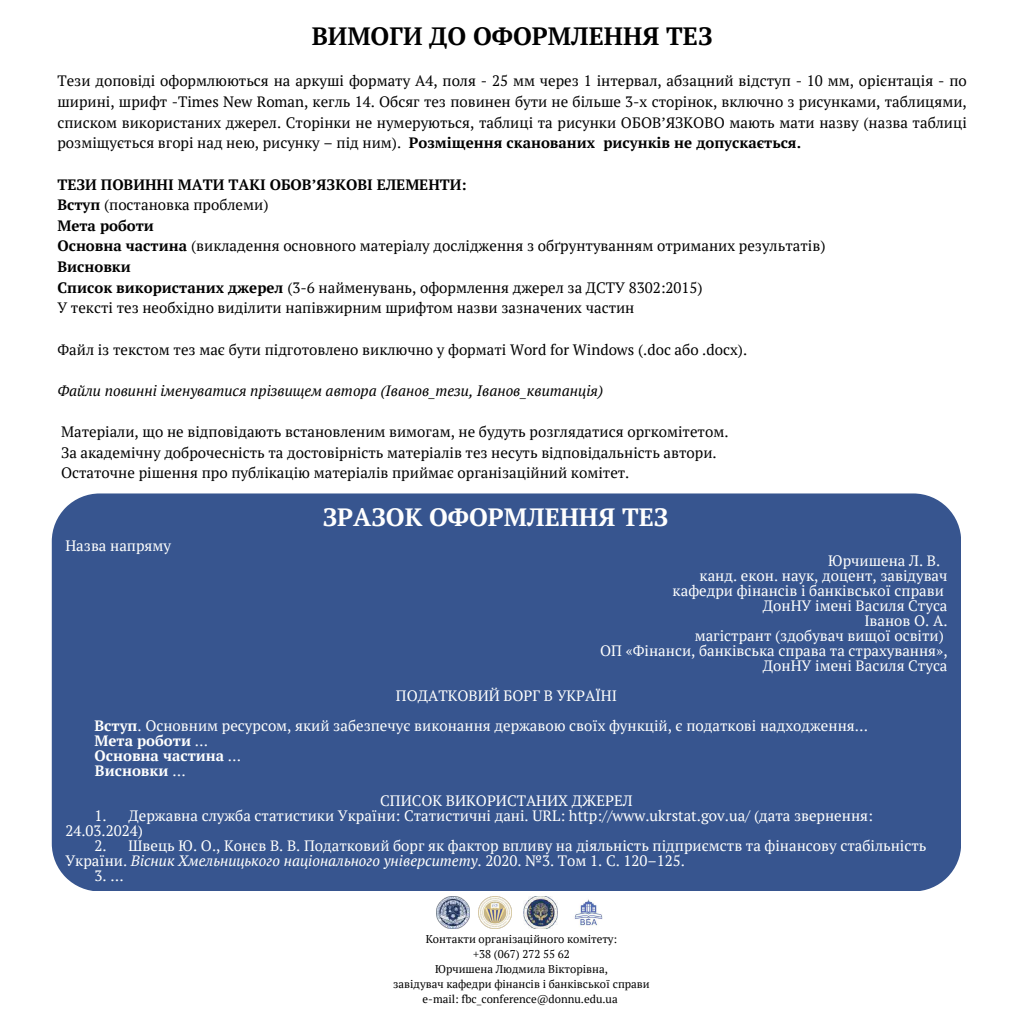
<style>
.page{position:relative;width:1013px;height:1013px;background:#fff}
.page>*{position:absolute;margin:0;border:0;box-sizing:border-box;transform-origin:0 0}
.t1{font:700 25px "PT Serif";color:#000}
.t2{font:700 25px "PT Serif";color:#fffffe}
.t3{font:15px/20.6px "PT Serif";color:#000}
.t4{font:15px/15px "PT Serif";color:#fffffe}
.t5{font:italic 15px "PT Serif";color:#000}
.t6{font:700 15px/15px "PT Serif";color:#fffffe}
.t7{font:11.25px/15px "PT Serif";color:#000;text-align:center}
.s1{font-weight:700}
.s2{font-weight:400}
.s3{font-style:italic}
</style>
<div class="page">
<div style="left:52px;top:493px;width:909px;height:398px;background:#37558f"></div>
<img style="left:436px;top:896px;width:33px;height:33px">
<img style="left:479px;top:896px;width:33px;height:33px">
<img style="left:523px;top:896px;width:34px;height:33px">
<img style="left:574px;top:899px;width:29px;height:27px">
<h1 class="t1" style="left:312px;top:19px;width:402px">ВИМОГИ ДО ОФОРМЛЕННЯ ТЕЗ</h1>
<p class="t3" style="left:57px;top:70px;width:910px;text-align:justify">Тези доповіді оформлюються на аркуші формату А4, поля - 25 мм через 1 інтервал, абзацний відступ - 10 мм, орієнтація - по ширині, шрифт -Times New Roman, кегль 14. Обсяг тез повинен бути не більше 3-х сторінок, включно з рисунками, таблицями, списком використаних джерел. Сторінки не нумеруються, таблиці та рисунки ОБОВ’ЯЗКОВО мають мати назву (назва таблиці розміщується вгорі над нею, рисунку – під ним). <span class="s1">Розміщення сканованих рисунків не допускається.</span></p>
<p class="t3" style="left:57px;top:174px;width:769px"><span class="s1">ТЕЗИ ПОВИННІ МАТИ ТАКІ ОБОВ’ЯЗКОВІ ЕЛЕМЕНТИ:<br>Вступ</span> (постановка проблеми)<br><span class="s1">Мета роботи<br>Основна частина</span> (викладення основного матеріалу дослідження з обґрунтуванням отриманих результатів)<br><span class="s1">Висновки<br>Список використаних джерел</span> (3-6 найменувань, оформлення джерел за ДСТУ 8302:2015)<br>У тексті тез необхідно виділити напівжирним шрифтом назви зазначених частин</p>
<p class="t3" style="left:57px;top:339px;width:691px">Файл із текстом тез має бути підготовлено виключно у форматі Word for Windows (.doc або .docx).</p>
<p class="t5" style="left:57px;top:380px;width:547px">Файли повинні іменуватися прізвищем автора (Іванов_тези, Іванов_квитанція)</p>
<p class="t3" style="left:61px;top:421px;width:669px">Матеріали, що не відповідають встановленим вимогам, не будуть розглядатися оргкомітетом.<br>За академічну доброчесність та достовірність матеріалів тез несуть відповідальність автори.<br>Остаточне рішення про публікацію матеріалів приймає організаційний комітет.</p>
<h1 class="t2" style="left:323px;top:500px;width:347px">ЗРАЗОК ОФОРМЛЕННЯ ТЕЗ</h1>
<p class="t4" style="left:65px;top:537px;width:107px">Назва напряму</p>
<p class="t4" style="left:828px;top:552px;width:114px">Юрчишена Л. В.</p>
<p class="t4" style="left:699px;top:567px;width:249px">канд. екон. наук, доцент, завідувач</p>
<p class="t4" style="left:672px;top:582px;width:273px">кафедри фінансів і банківської справи</p>
<p class="t4" style="left:763px;top:597px;width:186px">ДонНУ імені Василя Стуса</p>
<p class="t4" style="left:864px;top:612px;width:85px">Іванов О. А.</p>
<p class="t4" style="left:694px;top:627px;width:251px">магістрант (здобувач вищої освіти)</p>
<p class="t4" style="left:600px;top:642px;width:349px">ОП «Фінанси, банківська справа та страхування»,</p>
<p class="t4" style="left:763px;top:657px;width:186px">ДонНУ імені Василя Стуса</p>
<p class="t4" style="left:95px;top:680px;width:775px;line-height:30px;text-indent:301px">ПОДАТКОВИЙ БОРГ В УКРАЇНІ<br><span class="s1">Вступ</span>. Основним ресурсом, який забезпечує виконання державою своїх функцій, є податкові надходження…</p>
<p class="t6" style="left:95px;top:732px;width:148px">Мета роботи <span class="s2">…<br></span>Основна частина <span class="s2">…<br></span>Висновки <span class="s2">…</span></p>
<p class="t4" style="left:380px;top:792px;width:254px">СПИСОК ВИКОРИСТАНИХ ДЖЕРЕЛ</p>
<p class="t4" style="left:65px;top:807px;width:809px;text-indent:29px">1. Державна служба статистики України: Статистичні дані. URL: http://www.ukrstat.gov.ua/ (дата звернення:<br>24.03.2024)</p>
<p class="t4" style="left:65px;top:837px;width:862px;text-indent:29px">2. Швець Ю. О., Конєв В. В. Податковий борг як фактор впливу на діяльність підприємств та фінансову стабільність<br>України. <span class="s3">Вісник Хмельницького національного університету</span>. 2020. №3. Том 1. С. 120–125.</p>
<p class="t4" style="left:95px;top:867px;width:31px">3. …</p>
<p class="t7" style="left:393px;top:931px;width:258px">Контакти організаційного комітету:<br>+38 (067) 272 55 62<br>Юрчишена Людмила Вікторівна,<br>завідувач кафедри фінансів і банківської справи e-mail: fbc_conference@donnu.edu.ua</p>
</div>
